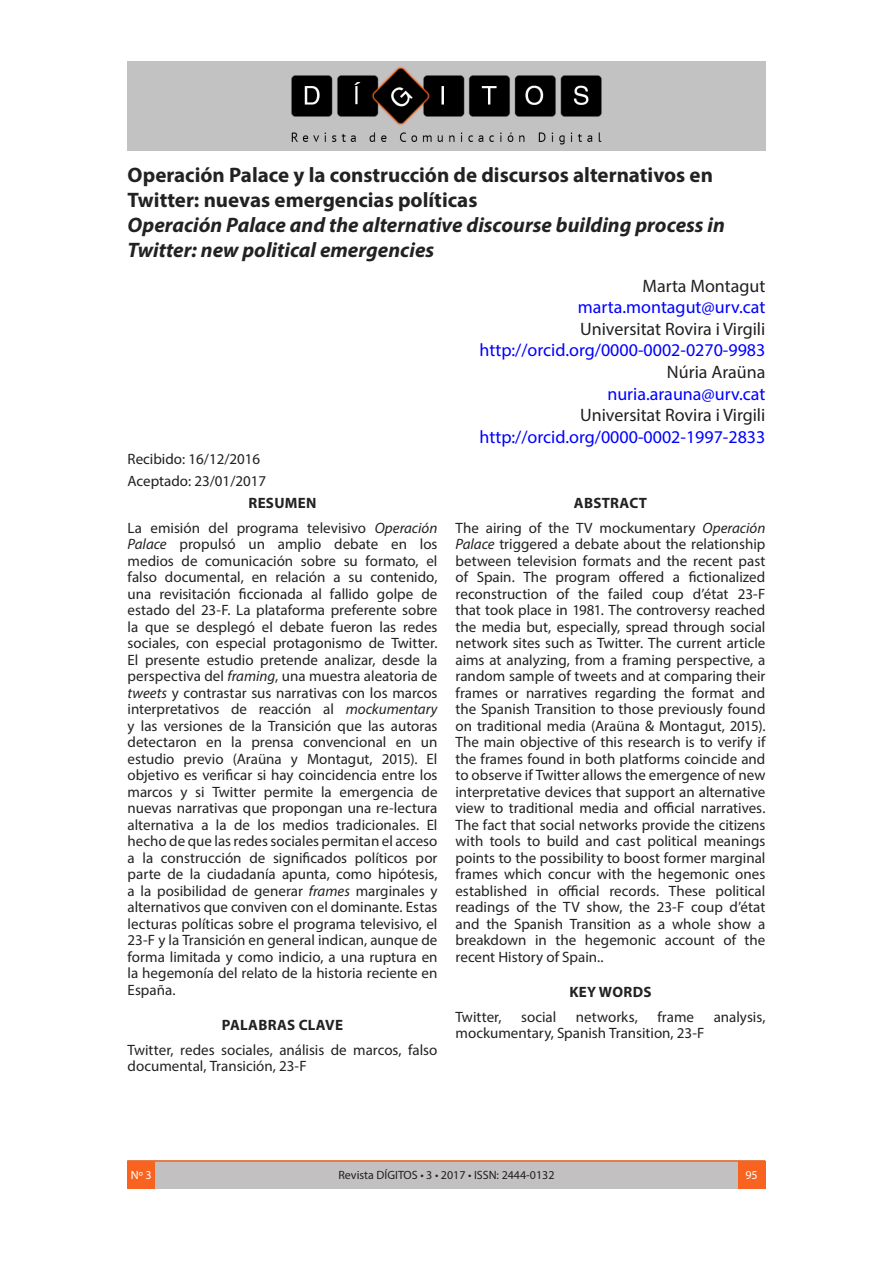
<style>
.page{position:relative;width:893px;height:1263px;background:#fff}
.page>*{position:absolute;margin:0;border:0;box-sizing:border-box;transform-origin:0 0}
.t1{font:700 21px/25.2px "Myriad Pro";color:#222}
.t2{font:italic 700 21px/25.2px "Myriad Pro";color:#222}
.t3{font:18px "Myriad Pro";color:#00f}
.t4{font:18px "Myriad Pro";color:#231f20}
.t5{font:15px/16.5px "Myriad Pro";color:#222;text-align:center}
.t6{font:15px/21.6px "Myriad Pro";color:#231f20}
.t7{font:700 15px "Myriad Pro";letter-spacing:.02em;color:#222}
.t8{font:12px "Myriad Pro";color:#231f20}
.t9{font:12px "Myriad Pro";color:#fff}
.s1{font-weight:700}
.s2{font-style:italic}
</style>
<div class="page">
<div style="left:128px;top:1160px;width:637px;height:29px;background:#c2c0c1"></div>
<hr style="left:128px;top:1160px;width:637px;height:2px;background:#f86420">
<img style="left:128px;top:62px;width:637px;height:89px">
<div style="left:738px;top:1161px;width:27px;height:27px;background:#f86420"></div>
<div style="left:128px;top:1161px;width:27px;height:27px;background:#f86420"></div>
<h1 class="t1" style="left:128px;top:161px;width:587px">Operación Palace y la construcción de discursos alternativos en<br>Twitter: nuevas emergencias políticas</h1>
<h1 class="t2" style="left:128px;top:212px;width:599px">Operación Palace and the alternative discourse building process in<br>Twitter: new political emergencies</h1>
<p class="t4" style="left:642px;top:274px;width:124px">Marta Montagut</p>
<p class="t3" style="left:578px;top:296px;width:189px">marta.montagut@urv.cat</p>
<p class="t4" style="left:580px;top:318px;width:187px">Universitat Rovira i Virgili</p>
<p class="t3" style="left:479px;top:339px;width:287px">http://orcid.org/0000-0002-0270-9983</p>
<p class="t4" style="left:667px;top:361px;width:100px">Núria Araüna</p>
<p class="t3" style="left:607px;top:382px;width:160px">nuria.arauna@urv.cat</p>
<p class="t4" style="left:580px;top:404px;width:187px">Universitat Rovira i Virgili</p>
<p class="t3" style="left:479px;top:426px;width:287px">http://orcid.org/0000-0002-1997-2833</p>
<p class="t6" style="left:128px;top:448px;width:140px">Recibido: 16/12/2016<br>Aceptado: 23/01/2017</p>
<p class="t5" style="left:455px;top:490px;width:311px;line-height:25px"><span class="s1">ABSTRACT<br></span>The airing of the TV mockumentary <span class="s2">Operación</span></p>
<p class="t5" style="left:455px;top:536px;width:311px;text-align:justify"><span class="s2">Palace</span> triggered a debate about the relationship between television formats and the recent past of Spain. The program offered a fictionalized reconstruction of the failed coup d’état 23-F that took place in 1981. The controversy reached the media but, especially, spread through social network sites such as Twitter. The current article aims at analyzing, from a framing perspective, a random sample of tweets and at comparing their frames or narratives regarding the format and the Spanish Transition to those previously found on traditional media (Araüna &amp; Montagut, 2015).<br>The main objective of this research is to verify if the frames found in both platforms coincide and to observe if Twitter allows the emergence of new interpretative devices that support an alternative view to traditional media and official narratives.<br>The fact that social networks provide the citizens with tools to build and cast political meanings points to the possibility to boost former marginal frames which concur with the hegemonic ones established in official records. These political readings of the TV show, the 23-F coup d’état and the Spanish Transition as a whole show a breakdown in the hegemonic account of the recent History of Spain..</p>
<p class="t7" style="left:569px;top:982px;width:84px">KEY WORDS</p>
<p class="t5" style="left:455px;top:1008px;width:48px">Twitter,</p>
<p class="t5" style="left:521px;top:1008px;width:37px">social</p>
<p class="t5" style="left:576px;top:1008px;width:63px">networks,</p>
<p class="t5" style="left:657px;top:1008px;width:38px">frame</p>
<p class="t5" style="left:714px;top:1008px;width:53px">analysis,</p>
<p class="t5" style="left:455px;top:1025px;width:251px">mockumentary, Spanish Transition, 23-F</p>
<p class="t5" style="left:128px;top:490px;width:311px;line-height:25px"><span class="s1">RESUMEN<br></span>La emisión del programa televisivo <span class="s2">Operación</span></p>
<p class="t5" style="left:128px;top:536px;width:311px;text-align:justify"><span class="s2">Palace</span> propulsó un amplio debate en los medios de comunicación sobre su formato, el falso documental, en relación a su contenido, una revisitación ficcionada al fallido golpe de estado del 23-F. La plataforma preferente sobre la que se desplegó el debate fueron las redes sociales, con especial protagonismo de Twitter.<br>El presente estudio pretende analizar, desde la perspectiva del <span class="s2">framing</span>, una muestra aleatoria de <span class="s2">tweets</span> y contrastar sus narrativas con los marcos interpretativos de reacción al <span class="s2">mockumentary </span>y las versiones de la Transición que las autoras detectaron en la prensa convencional en un estudio previo (Araüna y Montagut, 2015). El objetivo es verificar si hay coincidencia entre los marcos y si Twitter permite la emergencia de nuevas narrativas que propongan una re-lectura alternativa a la de los medios tradicionales. El hecho de que las redes sociales permitan el acceso a la construcción de significados políticos por parte de la ciudadanía apunta, como hipótesis, a la posibilidad de generar <span class="s2">frames</span> marginales y alternativos que conviven con el dominante. Estas lecturas políticas sobre el programa televisivo, el 23-F y la Transición en general indican, aunque de forma limitada y como indicio, a una ruptura en la hegemonía del relato de la historia reciente en España.</p>
<p class="t7" style="left:222px;top:1015px;width:123px">PALABRAS CLAVE</p>
<p class="t5" style="left:128px;top:1041px;width:311px;text-align:left">Twitter, redes sociales, análisis de marcos, falso documental, Transición, 23-F</p>
<p class="t9" style="left:131px;top:1168px;width:22px">Nº 3</p>
<p class="t8" style="left:338px;top:1167px;width:218px">Revista DÍGITOS • 3 • 2017 • ISSN: 2444-0132</p>
<p class="t9" style="left:745px;top:1168px;width:14px">95</p>
</div>
